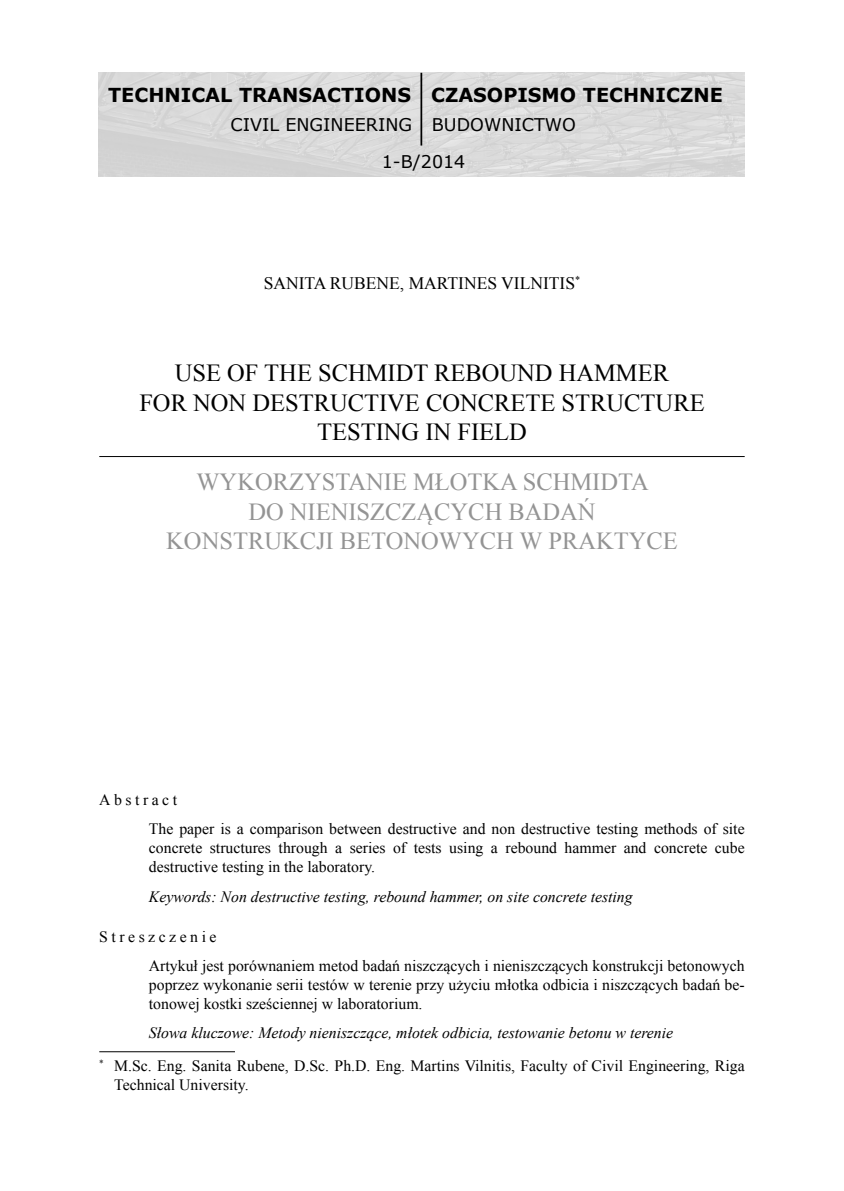
<style>
.page{position:relative;width:844px;height:1191px;background:#fff}
.page>*{position:absolute;margin:0;border:0;box-sizing:border-box;transform-origin:0 0}
.tytul_artukulu_angie{font:24.5px/29.4px "Times New Roman";color:#949494;text-align:center}
.tytul_artykulu{font:24.5px/29.4px "Times New Roman";color:#000;text-align:center}
.t1{font:700 19.25px "Verdana";color:#000}
.t2{font:17.5px "Verdana";color:#000}
.autor{font:17.5px "Times New Roman";color:#000}
.streszczenie_tekst{font:15.75px/18.9px "Times New Roman";color:#000;text-align:justify}
.slowa_kluczowe{font:italic 15.75px "Times New Roman";color:#000}
.przypis_cz{font:15.75px/18.9px "Times New Roman";color:#000}
.streszczenie{font:15.75px "Times New Roman";letter-spacing:.22em;color:#000}
</style>
<div class="page">
<hr style="left:99px;top:1051px;width:136px;height:1px;background:#000">
<hr style="left:99px;top:456px;width:645px;height:1px;background:#000">
<img style="left:99px;top:73px;width:644px;height:104px">
<hr style="left:420px;top:73px;width:2px;height:73px;background:#000">
<p class="t1" style="left:108px;top:82px;width:304px">TECHNICAL TRANSACTIONS</p>
<p class="t2" style="left:230px;top:112px;width:183px">CIVIL ENGINEERING</p>
<p class="t2" style="left:381px;top:150px;width:85px">1-B/2014</p>
<p class="t1" style="left:431px;top:82px;width:293px">CZASOPISMO TECHNICZNE</p>
<p class="t2" style="left:432px;top:112px;width:145px">BUDOWNICTWO</p>
<p class="autor" style="left:263px;top:271px;width:318px">SANITA RUBENE, MARTINES VILNITIS<sup>*</sup></p>
<p class="tytul_artykulu" style="left:139px;top:358px;width:566px">USE OF THE SCHMIDT REBOUND HAMMER<br>FOR NON DESTRUCTIVE CONCRETE STRUCTURE<br>TESTING IN FIELD</p>
<p class="tytul_artukulu_angie" style="left:166px;top:467px;width:513px">WYKORZYSTANIE MŁOTKA SCHMIDTA<br>DO NIENISZCZĄCYCH BADAŃ<br>KONSTRUKCJI BETONOWYCH W PRAKTYCE</p>
<p class="streszczenie" style="left:99px;top:789px;width:79px">Abstract</p>
<p class="streszczenie_tekst" style="left:149px;top:819px;width:597px">The paper is a comparison between destructive and non destructive testing methods of site concrete structures through a series of tests using a rebound hammer and concrete cube destructive testing in the laboratory.</p>
<p class="slowa_kluczowe" style="left:149px;top:885px;width:485px">Keywords: Non destructive testing, rebound hammer, on site concrete testing</p>
<p class="streszczenie" style="left:99px;top:925px;width:119px">Streszczenie</p>
<p class="streszczenie_tekst" style="left:149px;top:956px;width:597px">Artykuł jest porównaniem metod badań niszczących i nieniszczących konstrukcji betonowych poprzez wykonanie serii testów w terenie przy użyciu młotka odbicia i niszczących badań be&shy;tonowej kostki sześciennej w laboratorium.</p>
<p class="slowa_kluczowe" style="left:149px;top:1022px;width:525px">Słowa kluczowe: Metody nieniszczące, młotek odbicia, testowanie betonu w terenie</p>
<p class="przypis_cz" style="left:114px;top:1056px;width:631px;text-indent:-15px"><sup>*</sup> M.Sc. Eng. Sanita Rubene, D.Sc. Ph.D. Eng. Martins Vilnitis, Faculty of Civil Engineering, Riga<br>Technical University.</p>
</div>
